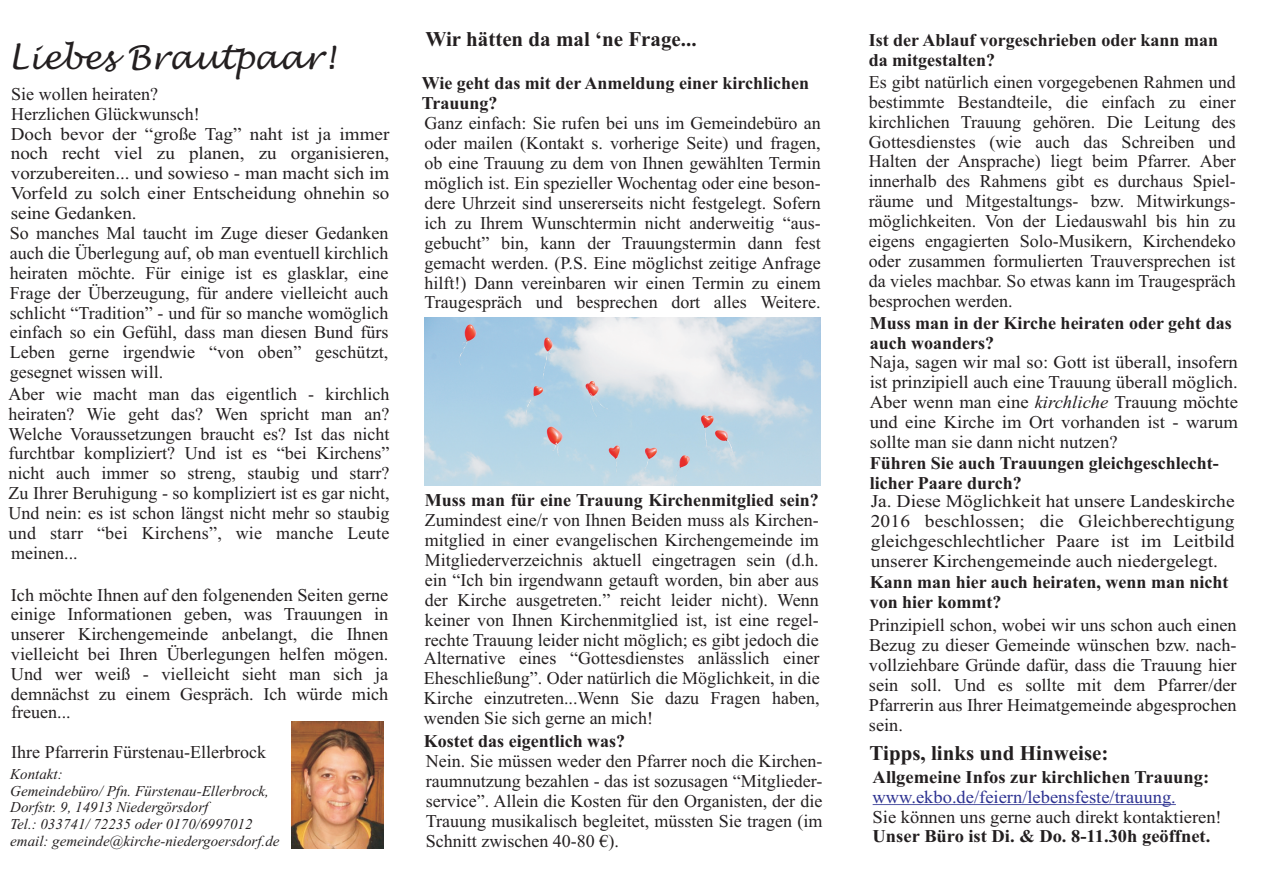
<style>
.page{position:relative;width:1263px;height:893px;background:#fff}
.page>*{position:absolute;margin:0;border:0;box-sizing:border-box;transform-origin:0 0}
.t1{font:italic 32.4px "Lucida Handwriting";color:#231f20}
.t2{font:700 21px "Times New Roman";color:#231f20}
.t3{font:18px/20px "Times New Roman";color:#231f20;text-align:justify}
.t4{font:18px/20px "Times New Roman";color:#231f20;scale:1.06 1}
.t5{font:700 18px/20px "Times New Roman";color:#231f20}
.t6{font:18px/20px "Times New Roman";color:#231f20;text-align:justify;scale:1.04 1}
.t7{font:18px/20px "Times New Roman";color:#231f20;text-align:justify;scale:1.08 1}
.t8{font:18px "Times New Roman";color:#2d3291}
.t9{font:italic 15px/16.6px "Times New Roman";color:#231f20}
.s1{font-style:italic}
</style>
<div class="page">
<img style="left:425px;top:317px;width:395px;height:168px">
<img style="left:291px;top:721px;width:93px;height:128px">
<hr style="left:873px;top:804px;width:242px;height:1px;background:#2d3291">
<hr style="left:1115px;top:804px;width:61px;height:1px;background:#2d3291">
<h1 class="t1" style="left:8px;top:41px;width:328px">Liebes Brautpaar!</h1>
<p class="t3" style="left:11px;top:86px;width:190px">Sie wollen heiraten?<br>Herzlichen Glückwunsch!</p>
<p class="t4" style="left:9px;top:125px;width:361px">Doch bevor der “große Tag” naht ist ja immer noch recht viel zu planen, zu organisieren, vorzubereiten... und sowieso - man macht sich im Vorfeld zu solch einer Entscheidung ohnehin so seine Gedanken.<br>So manches Mal taucht im Zuge dieser Gedanken auch die Überlegung auf, ob man eventuell kirchlich heiraten möchte. Für einige ist es glasklar, eine Frage der Überzeugung, für andere vielleicht auch schlicht “Tradition” - und für so manche womöglich einfach so ein Gefühl, dass man diesen Bund fürs Leben gerne irgendwie “von oben” geschützt, gesegnet wissen will.<br>Aber wie macht man das eigentlich - kirchlich heiraten? Wie geht das? Wen spricht man an?<br>Welche Voraussetzungen braucht es? Ist das nicht furchtbar kompliziert? Und ist es “bei Kirchens” nicht auch immer so streng, staubig und starr?<br>Zu Ihrer Beruhigung - so kompliziert ist es gar nicht, Und nein: es ist schon längst nicht mehr so staubig und starr “bei Kirchens”, wie manche Leute</p>
<p class="t3" style="left:11px;top:544px;width:68px">meinen...</p>
<p class="t3" style="left:11px;top:586px;width:379px">Ich möchte Ihnen auf den folgenenden Seiten gerne einige Informationen geben, was Trauungen in unserer Kirchengemeinde anbelangt, die Ihnen vielleicht bei Ihren Überlegungen helfen mögen.<br>Und wer weiß - vielleicht sieht man sich ja demnächst zu einem Gespräch. Ich würde mich</p>
<p class="t3" style="left:11px;top:704px;width:61px">freuen...</p>
<p class="t3" style="left:11px;top:744px;width:256px">Ihre Pfarrerin Fürstenau-Ellerbrock</p>
<p class="t9" style="left:10px;top:767px;width:271px">Kontakt:<br>Gemeindebüro/ Pfn. Fürstenau-Ellerbrock, Dorfstr. 9, 14913 Niedergörsdorf<br>Tel.: 033741/ 72235 oder 0170/6997012 email: gemeinde@kirche-niedergoersdorf.de</p>
<p class="t2" style="left:425px;top:32px;width:273px">Wir hätten da mal ‘ne Frage...</p>
<p class="t5" style="left:422px;top:75px;width:389px">Wie geht das mit der Anmeldung einer kirchlichen<br>Trauung?</p>
<p class="t3" style="left:424px;top:115px;width:398px">Ganz einfach: Sie rufen bei uns im Gemeindebüro an oder mailen (Kontakt s. vorherige Seite) und fragen, ob eine Trauung zu dem von Ihnen gewählten Termin möglich ist. Ein spezieller Wochentag oder eine beson&shy;dere Uhrzeit sind unsererseits nicht festgelegt. Sofern ich zu Ihrem Wunschtermin nicht anderweitig “aus&shy;gebucht” bin, kann der Trauungstermin dann fest gemacht werden. (P.S. Eine möglichst zeitige Anfrage hilft!) Dann vereinbaren wir einen Termin zu einem Traugespräch und besprechen dort alles Weitere.</p>
<p class="t5" style="left:425px;top:492px;width:395px">Muss man für eine Trauung Kirchenmitglied sein?</p>
<p class="t3" style="left:425px;top:512px;width:395px">Zumindest eine/r von Ihnen Beiden muss als Kirchen&shy;mitglied in einer evangelischen Kirchengemeinde im Mitgliederverzeichnis aktuell eingetragen sein (d.h. ein “Ich bin irgendwann getauft worden, bin aber aus der Kirche ausgetreten.” reicht leider nicht). Wenn keiner von Ihnen Kirchenmitglied ist, ist eine regel&shy;rechte Trauung leider nicht möglich; es gibt jedoch die</p>
<p class="t3" style="left:424px;top:650px;width:397px">Alternative eines “Gottesdienstes anlässlich einer Eheschließung”. Oder natürlich die Möglichkeit, in die Kirche einzutreten...Wenn Sie dazu Fragen haben, wenden Sie sich gerne an mich!</p>
<p class="t3" style="left:426px;top:753px;width:398px">Nein. Sie müssen weder den Pfarrer noch die Kirchen&shy;raumnutzung bezahlen - das ist sozusagen “Mitglieder&shy;service”. Allein die Kosten für den Organisten, der die Trauung musikalisch begleitet, müssten Sie tragen (im Schnitt zwischen 40-80 €).</p>
<p class="t5" style="left:424px;top:732px;width:203px">Kostet das eigentlich was?</p>
<p class="t5" style="left:869px;top:32px;width:351px">Ist der Ablauf vorgeschrieben oder kann man da mitgestalten?</p>
<p class="t3" style="left:869px;top:73px;width:368px">Es gibt natürlich einen vorgegebenen Rahmen und bestimmte Bestandteile, die einfach zu einer kirchlichen Trauung gehören. Die Leitung des Gottesdienstes (wie auch das Schreiben und Halten der Ansprache) liegt beim Pfarrer. Aber innerhalb des Rahmens gibt es durchaus Spiel&shy;räume und Mitgestaltungs- bzw. Mitwirkungs&shy;möglichkeiten. Von der Liedauswahl bis hin zu eigens engagierten Solo-Musikern, Kirchendeko oder zusammen formulierten Trauversprechen ist da vieles machbar. So etwas kann im Traugespräch besprochen werden.</p>
<p class="t5" style="left:870px;top:315px;width:363px">Muss man in der Kirche heiraten oder geht das auch woanders?</p>
<p class="t6" style="left:870px;top:353px;width:356px">Naja, sagen wir mal so: Gott ist überall, insofern ist prinzipiell auch eine Trauung überall möglich.<br>Aber wenn man eine <span class="s1">kirchliche</span> Trauung möchte und eine Kirche im Ort vorhanden ist - warum sollte man sie dann nicht nutzen?</p>
<p class="t5" style="left:870px;top:455px;width:351px">Führen Sie auch Trauungen gleichgeschlecht&shy;licher Paare durch?</p>
<p class="t7" style="left:871px;top:493px;width:338px">Ja. Diese Möglichkeit hat unsere Landeskirche 2016 beschlossen; die Gleichberechtigung gleichgeschlechtlicher Paare ist im Leitbild unserer Kirchengemeinde auch niedergelegt.</p>
<p class="t5" style="left:870px;top:574px;width:360px">Kann man hier auch heiraten, wenn man nicht von hier kommt?</p>
<p class="t3" style="left:869px;top:616px;width:369px">Prinzipiell schon, wobei wir uns schon auch einen Bezug zu dieser Gemeinde wünschen bzw. nach&shy;vollziehbare Gründe dafür, dass die Trauung hier sein soll. Und es sollte mit dem Pfarrer/der Pfarrerin aus Ihrer Heimatgemeinde abgesprochen sein.</p>
<p class="t2" style="left:870px;top:745px;width:240px">Tipps, links und Hinweise:</p>
<p class="t5" style="left:873px;top:768px;width:338px">Allgemeine Infos zur kirchlichen Trauung:</p>
<p class="t3" style="left:873px;top:808px;width:351px">Sie können uns gerne auch direkt kontaktieren!</p>
<p class="t5" style="left:873px;top:828px;width:339px">Unser Büro ist Di. &amp; Do. 8-11.30h geöffnet.</p>
<p class="t8" style="left:873px;top:790px;width:305px">www.ekbo.de/feiern/lebensfeste/trauung.</p>
</div>
